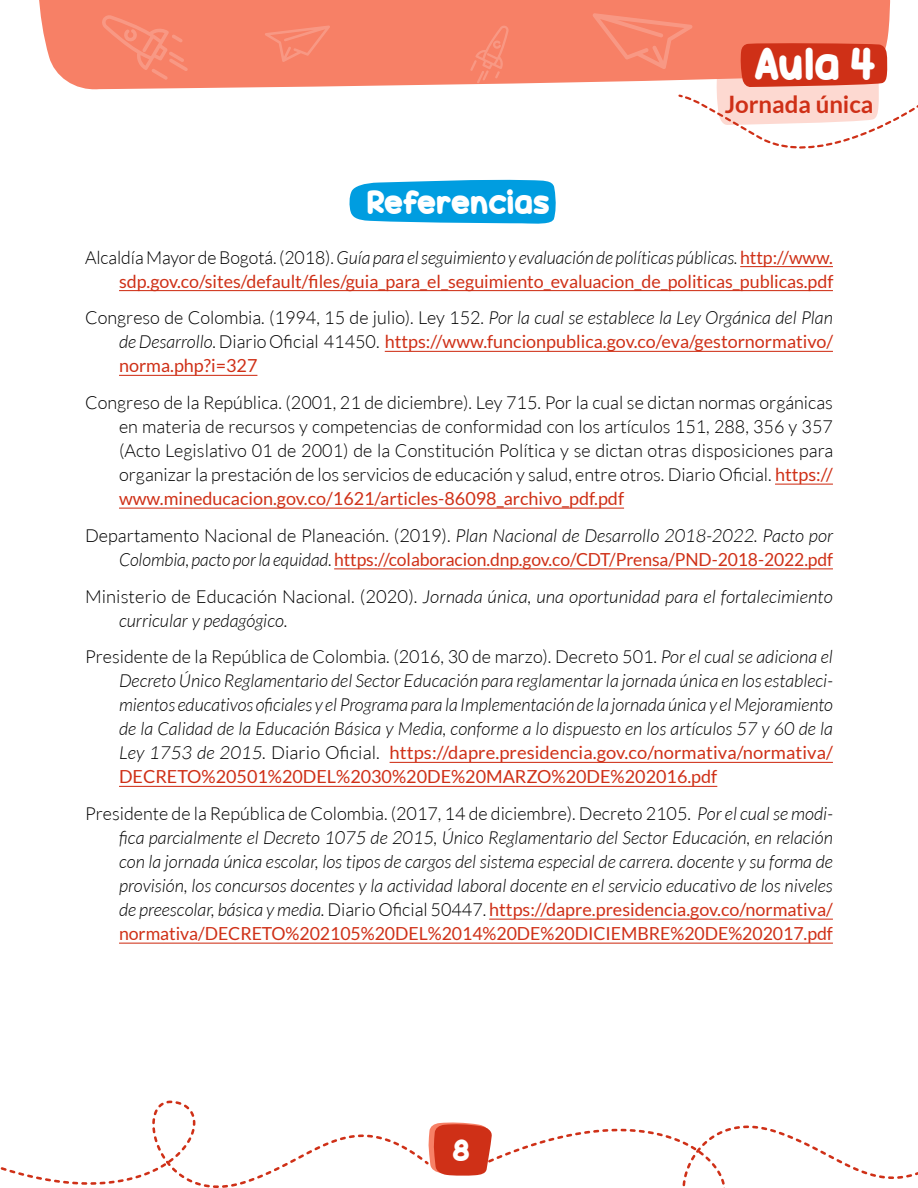
<style>
.page{position:relative;width:918px;height:1188px;background:#fff}
.page>*{position:absolute;margin:0;border:0;box-sizing:border-box;transform-origin:0 0}
.t1{font:45px "Candy Beans";color:#fff}
.t2{font:33px "Candy Beans";letter-spacing:.005em;color:#fff}
.t3{font:30px "Candy Beans";color:#fff}
.t4{font:700 24px "Lato";color:#cf3017}
.t5{font:italic 300 18px/24px "Lato";color:#000;text-align:justify}
.t6{font:300 18px/24px "Lato";color:#000;text-align:justify}
.t7{font:18px/24px "Lato";color:#cf3017;text-align:right}
.s1{font-weight:300;color:#000}
.s2{font-weight:300;font-style:italic;color:#000}
.s3{font-weight:400;color:#cf3017}
.s4{font-style:normal}
.s5{font-weight:400;font-style:normal;color:#cf3017}
</style>
<div class="page">
<svg style="left:349px;top:179px;width:207px;height:45px"></svg>
<hr style="left:740px;top:266px;width:93px;height:1px;background:#cf3017">
<hr style="left:119px;top:290px;width:714px;height:1px;background:#cf3017">
<hr style="left:385px;top:351px;width:448px;height:1px;background:#cf3017">
<hr style="left:119px;top:375px;width:138px;height:1px;background:#cf3017">
<hr style="left:775px;top:484px;width:58px;height:1px;background:#cf3017">
<hr style="left:119px;top:508px;width:505px;height:1px;background:#cf3017">
<hr style="left:334px;top:568px;width:499px;height:1px;background:#cf3017">
<hr style="left:390px;top:762px;width:443px;height:1px;background:#cf3017">
<hr style="left:119px;top:786px;width:598px;height:1px;background:#cf3017">
<hr style="left:489px;top:919px;width:344px;height:1px;background:#cf3017">
<hr style="left:119px;top:943px;width:714px;height:1px;background:#cf3017">
<svg style="left:39px;top:0;width:852px;height:90px;fill:#f78066"></svg>
<svg style="left:0;top:1101px;width:918px;height:87px"></svg>
<svg style="left:265px;top:26px;width:65px;height:36px"></svg>
<svg style="left:593px;top:13px;width:325px;height:136px"></svg>
<svg style="left:101px;top:15px;width:87px;height:65px"></svg>
<svg style="left:470px;top:25px;width:39px;height:58px"></svg>
<h1 class="t1" style="left:755px;top:34px;width:123px">Aula 4</h1>
<h3 class="t4" style="left:725px;top:90px;width:150px">Jornada única</h3>
<h2 class="t2" style="left:368px;top:181px;width:184px">Referencias</h2>
<p class="t7" style="left:85px;top:245px;width:750px"><span class="s1">Alcaldía Mayor de Bogotá. (2018).</span> <span class="s2">Guía para el seguimiento y evaluación de políticas públicas.</span> http://www. sdp.gov.co/sites/default/files/guia_para_el_seguimiento_evaluacion_de_politicas_publicas.pdf</p>
<p class="t7" style="left:119px;top:306px;width:716px;text-align:justify;text-indent:-34px"><span class="s1">Congreso de Colombia. (1994, 15 de julio). Ley 152.</span> <span class="s2">Por la cual se establece la Ley Orgánica del Plan de Desarrollo.</span> <span class="s1">Diario Oficial 41450.</span> https://www.funcionpublica.gov.co/eva/gestornormativo/ norma.php?i=327</p>
<p class="t6" style="left:119px;top:391px;width:716px;text-indent:-34px">Congreso de la República. (2001, 21 de diciembre). Ley 715. Por la cual se dictan normas orgánicas en materia de recursos y competencias de conformidad con los artículos 151, 288, 356 y 357 (Acto Legislativo 01 de 2001) de la Constitución Política y se dictan otras disposiciones para organizar la prestación de los servicios de educación y salud, entre otros. Diario Oficial. <span class="s3">https:// www.mineducacion.gov.co/1621/articles-86098_archivo_pdf.pdf</span></p>
<p class="t5" style="left:85px;top:524px;width:750px;text-align:right"><span class="s4">Departamento Nacional de Planeación. (2019).</span> Plan Nacional de Desarrollo 2018-2022. Pacto por<br>Colombia, pacto por la equidad.<span class="s5">https://colaboracion.dnp.gov.co/CDT/Prensa/PND-2018-2022.pdf</span></p>
<p class="t5" style="left:119px;top:585px;width:715px;text-indent:-34px"><span class="s4">Ministerio de Educación Nacional. (2020).</span> Jornada única, una oportunidad para el fortalecimiento curricular y pedagógico.</p>
<p class="t5" style="left:119px;top:646px;width:715px;text-indent:-34px"><span class="s4">Presidente de la República de Colombia. (2016, 30 de marzo). Decreto 501.</span> Por el cual se adiciona el Decreto Único Reglamentario del Sector Educación para reglamentar la jornada única en los estableci&shy;mientos educativos oficiales y el Programa para la Implementación de la jornada única y el Mejoramiento de la Calidad de la Educación Básica y Media, conforme a lo dispuesto en los artículos 57 y 60 de la Ley 1753 de 2015. <span class="s4">Diario Oficial.</span> <span class="s5">https://dapre.presidencia.gov.co/normativa/normativa/ DECRETO%20501%20DEL%2030%20DE%20MARZO%20DE%202016.pdf</span></p>
<p class="t5" style="left:119px;top:802px;width:715px;text-indent:-34px"><span class="s4">Presidente de la República de Colombia. (2017, 14 de diciembre). Decreto 2105.</span> Por el cual se modi&shy;fica parcialmente el Decreto 1075 de 2015, Único Reglamentario del Sector Educación, en relación con la jornada única escolar, los tipos de cargos del sistema especial de carrera. docente y su forma de provisión, los concursos docentes y la actividad laboral docente en el servicio educativo de los niveles de preescolar, básica y media. <span class="s4">Diario Oficial 50447.</span> <span class="s5">https://dapre.presidencia.gov.co/normativa/ normativa/DECRETO%202105%20DEL%2014%20DE%20DICIEMBRE%20DE%202017.pdf</span></p>
<h3 class="t3" style="left:453px;top:1131px;width:18px">8</h3>
</div>
